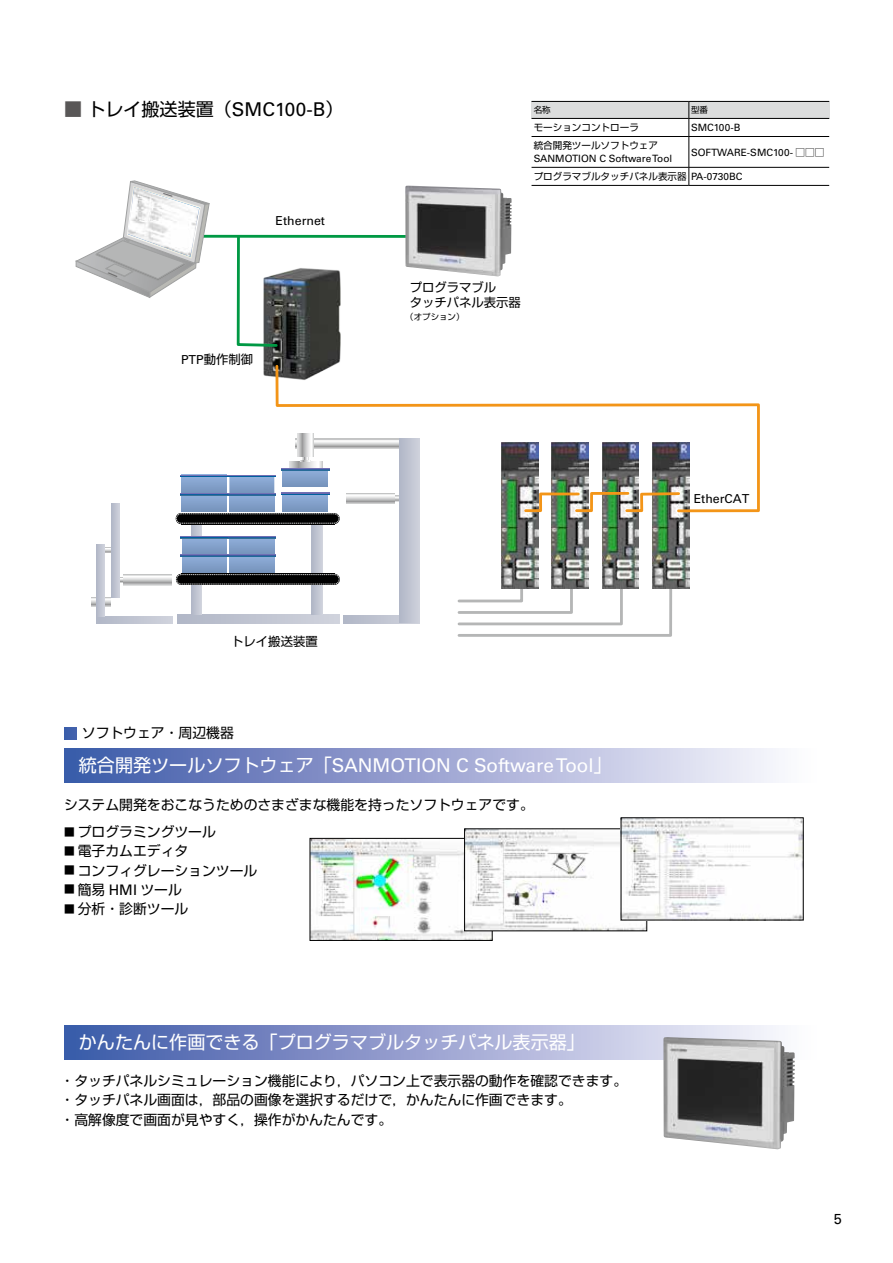
<style>
.page{position:relative;width:893px;height:1263px;background:#fff}
.page>*{position:absolute;margin:0;border:0;box-sizing:border-box;transform-origin:0 0}
.t1{font:18.9px "Univers LT Std";color:#fff}
.t2{font:18px "Shin Go Pro";color:#fff}
.t3{font:18px "Shin Go Pro";color:#000}
.t4{font:14.55px "Univers LT Std";color:#000}
.t5{font:13.8px/19.2px "Shin Go Pro";color:#000}
.t6{font:12.3px/14.9px "Shin Go Pro";color:#000}
.t7{font:12.3px "Univers LT Std";color:#000}
.t8{font:10.05px "Univers LT Std";color:#000}
.t9{font:9.6px "Shin Go Pro";color:#000}
.t10{font:8.55px "Shin Go Pro";color:#000}
.t11{font:8.4px "Shin Go Pro";color:#000}
.s1{color:#595757}
.s2{font-family:"Univers LT Std";font-size:18.9px}
.s3{font-family:"Univers LT Std"}
.s4{font-family:"Shin Go Pro";font-size:9.6px}
.s5{font-family:"Univers LT Std";font-size:10.05px}
.s6{color:#fff}
.s7{font-family:"Shin Go Pro";font-size:18px}
.s8{font-size:10.65px}
.s9{font-family:"Univers LT Std";font-size:14.55px}
</style>
<div class="page">
<div style="left:64px;top:748px;width:753px;height:35px;background:linear-gradient(to right,#3c56a7,#fffcff)"></div>
<div style="left:64px;top:1025px;width:753px;height:34px;background:linear-gradient(to right,#3c56a7,#fffcff)"></div>
<img style="left:312px;top:840px;width:181px;height:101px">
<img style="left:663px;top:1037px;width:132px;height:112px">
<svg style="left:457px;top:580px;width:217px;height:57px"></svg>
<img style="left:502px;top:514px;width:37px;height:74px">
<img style="left:552px;top:514px;width:37px;height:74px">
<img style="left:652px;top:514px;width:37px;height:74px">
<img style="left:602px;top:514px;width:37px;height:74px">
<hr style="left:186px;top:235px;width:231px;height:3px;background:#094">
<svg style="left:177px;top:614px;width:162px;height:9px"></svg>
<div style="left:343px;top:616px;width:77px;height:7px;background:#bdc1cf"></div>
<svg style="left:96px;top:616px;width:77px;height:7px"></svg>
<svg style="left:92px;top:597px;width:18px;height:9px"></svg>
<svg style="left:104px;top:547px;width:7px;height:6px"></svg>
<div style="left:312px;top:524px;width:10px;height:90px;background:#bec3d0"></div>
<svg style="left:191px;top:524px;width:10px;height:90px"></svg>
<svg style="left:119px;top:577px;width:5px;height:5px"></svg>
<svg style="left:124px;top:574px;width:47px;height:11px"></svg>
<div style="left:96px;top:544px;width:8px;height:72px;background:#bfc3d0"></div>
<div style="left:111px;top:503px;width:8px;height:94px;background:#bec2cf"></div>
<svg style="left:182px;top:495px;width:45px;height:16px"></svg>
<svg style="left:182px;top:477px;width:45px;height:16px"></svg>
<svg style="left:229px;top:495px;width:45px;height:16px"></svg>
<svg style="left:229px;top:477px;width:45px;height:16px"></svg>
<svg style="left:182px;top:556px;width:45px;height:16px"></svg>
<svg style="left:182px;top:538px;width:45px;height:16px"></svg>
<svg style="left:230px;top:556px;width:45px;height:16px"></svg>
<svg style="left:230px;top:538px;width:45px;height:16px"></svg>
<svg style="left:180px;top:475px;width:48px;height:2px"></svg>
<svg style="left:228px;top:475px;width:46px;height:2px"></svg>
<svg style="left:180px;top:493px;width:48px;height:2px"></svg>
<svg style="left:228px;top:493px;width:46px;height:2px"></svg>
<svg style="left:181px;top:536px;width:47px;height:2px"></svg>
<svg style="left:181px;top:554px;width:47px;height:2px"></svg>
<svg style="left:229px;top:536px;width:47px;height:2px"></svg>
<svg style="left:229px;top:554px;width:47px;height:2px"></svg>
<svg style="left:399px;top:514px;width:21px;height:109px;background:#c0c4d1"></svg>
<div style="left:181px;top:513px;width:153px;height:11px;background:#000"></div>
<div style="left:176px;top:513px;width:10px;height:11px;background:#000;border-radius:50%"></div>
<div style="left:329px;top:513px;width:11px;height:11px;background:#000;border-radius:50%"></div>
<div style="left:176px;top:514px;width:163px;height:9px;border:1px dashed #c9caca;border-radius:5px"></div>
<div style="left:181px;top:574px;width:153px;height:11px;background:#000"></div>
<div style="left:176px;top:574px;width:10px;height:11px;background:#000;border-radius:50%"></div>
<div style="left:329px;top:574px;width:11px;height:11px;background:#000;border-radius:50%"></div>
<div style="left:176px;top:574px;width:163px;height:10px;border:1px dashed #c9caca;border-radius:5px"></div>
<img style="left:405px;top:186px;width:107px;height:90px">
<img style="left:263px;top:268px;width:78px;height:109px">
<svg style="left:76px;top:181px;width:134px;height:117px"></svg>
<svg style="left:274px;top:363px;width:486px;height:151px"></svg>
<svg style="left:235px;top:234px;width:44px;height:114px"></svg>
<svg style="left:523px;top:490px;width:158px;height:23px"></svg>
<img style="left:128px;top:187px;width:71px;height:70px">
<hr style="left:531px;top:101px;width:158px;height:1px;background:#000">
<hr style="left:689px;top:101px;width:140px;height:1px;background:#000">
<hr style="left:531px;top:185px;width:158px;height:1px;background:#000">
<hr style="left:689px;top:185px;width:140px;height:1px;background:#000">
<svg style="left:531px;top:102px;width:298px;height:83px"></svg>
<div style="left:310px;top:838px;width:182px;height:103px;border:1px solid #000"></div>
<img style="left:466px;top:830px;width:179px;height:99px">
<img style="left:623px;top:819px;width:178px;height:99px">
<h2 class="t3" style="left:64px;top:95px;width:281px"><span class="s1">■</span> トレイ搬送装置（<span class="s2">SMC100-B</span>）</h2>
<p class="t7" style="left:276px;top:214px;width:51px">Ethernet</p>
<p class="t6" style="left:181px;top:351px;width:74px"><span class="s3">PTP</span>動作制御</p>
<p class="t10" style="left:534px;top:103px;width:19px">名称</p>
<p class="t10" style="left:691px;top:103px;width:19px">型番</p>
<p class="t9" style="left:534px;top:120px;width:107px">モーションコントローラ</p>
<p class="t8" style="left:691px;top:122px;width:51px">SMC100-B</p>
<p class="t9" style="left:534px;top:138px;width:126px">統合開発ツールソフトウェア</p>
<p class="t8" style="left:534px;top:152px;width:140px">SANMOTION C Software Tool</p>
<p class="t8" style="left:691px;top:146px;width:135px">SOFTWARE-SMC100- <span class="s4">□□□</span></p>
<p class="t9" style="left:534px;top:168px;width:210px">プログラマブルタッチパネル表示器 <span class="s5">PA-0730BC</span></p>
<p class="t6" style="left:410px;top:279px;width:113px">プログラマブル<br>タッチパネル表示器</p>
<p class="t11" style="left:405px;top:309px;width:61px">（オプション）</p>
<p class="t7" style="left:694px;top:491px;width:57px">EtherCAT</p>
<p class="t6" style="left:231px;top:633px;width:88px">トレイ搬送装置</p>
<p class="t5" style="left:64px;top:722px;width:171px"><span class="s6">■</span> ソフトウェア・周辺機器</p>
<h1 class="t1" style="left:79px;top:754px;width:534px"><span class="s7">統合開発ツールソフトウェア「</span>SANMOTION C Software Tool<span class="s7">」</span></h1>
<p class="t5" style="left:64px;top:793px;width:471px">システム開発をおこなうためのさまざまな機能を持ったソフトウェアです。</p>
<p class="t5" style="left:64px;top:821px;width:153px"><span class="s8">■</span> プログラミングツール</p>
<p class="t5" style="left:64px;top:840px;width:126px"><span class="s8">■</span> 電子カムエディタ</p>
<p class="t5" style="left:64px;top:859px;width:195px"><span class="s8">■</span> コンフィグレーションツール</p>
<p class="t5" style="left:64px;top:878px;width:119px"><span class="s8">■</span> 簡易 <span class="s9">HMI</span> ツール</p>
<p class="t5" style="left:64px;top:897px;width:126px"><span class="s8">■</span> 分析・診断ツール</p>
<h2 class="t2" style="left:79px;top:1027px;width:507px">かんたんに作画できる「プログラマブルタッチパネル表示器」</h2>
<p class="t5" style="left:61px;top:1070px;width:568px">・タッチパネルシミュレーション機能により，パソコン上で表示器の動作を確認できます。・タッチパネル画面は，部品の画像を選択するだけで，かんたんに作画できます。<br>・高解像度で画面が見やすく，操作がかんたんです。</p>
<p class="t4" style="left:834px;top:1210px;width:10px">5</p>
</div>
